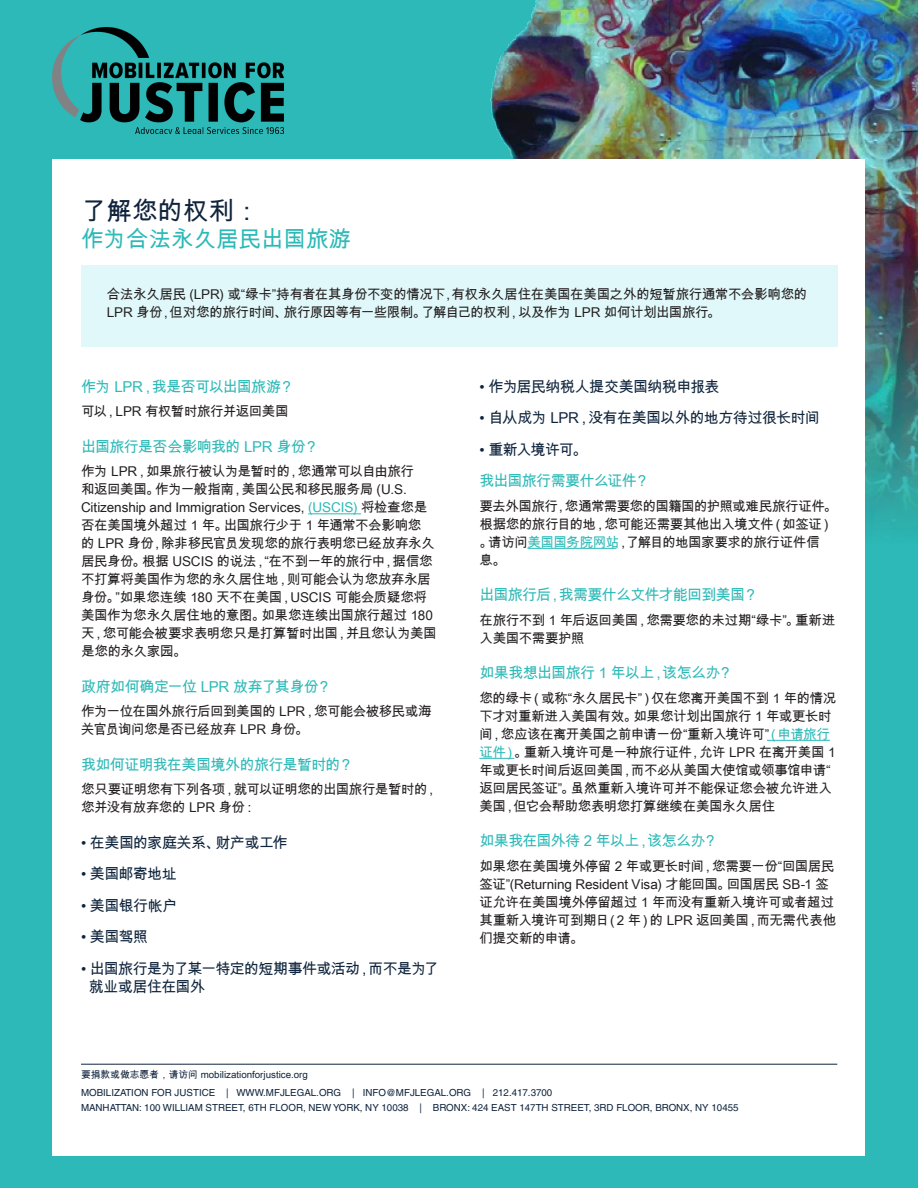
<style>
.page{position:relative;width:918px;height:1188px;background:#2cb9b7}
.page>*{position:absolute;margin:0;border:0;box-sizing:border-box;transform-origin:0 0}
.t1{font:25.5px "Arial Unicode MS";color:#0f243c}
.t2{font:22.5px "Arial Unicode MS";color:#2cb9b7}
.Paragraph_Style_2{font:15px "Arial Unicode MS";letter-spacing:-.04em;color:#2cb9b7}
.Paragraph_Style_2-2{font:15px/18px "Arial Unicode MS";letter-spacing:-.04em;color:#0f243c}
.Paragraph_Style_3{font:13.5px/18px "Arial Unicode MS";letter-spacing:-.03em;color:#231f20}
.t3{font:9.75px "Helvetica LT Pro";color:#0f243c}
.t4{font:9.75px "Arial Unicode MS";color:#0f243c}
.s1{color:#2cb9b7}
</style>
<div class="page">
<img style="left:490px;top:0;width:428px;height:224px">
<img style="left:52px;top:224px;width:866px;height:329px">
<div style="left:53px;top:159px;width:812px;height:997px;background:#fff"></div>
<img style="left:53px;top:28px;width:231px;height:106px">
<hr style="left:308px;top:514px;width:53px;height:1px;background:#2cb9b7">
<hr style="left:527px;top:548px;width:89px;height:1px;background:#2cb9b7">
<hr style="left:767px;top:740px;width:63px;height:1px;background:#2cb9b7">
<hr style="left:479px;top:758px;width:35px;height:1px;background:#2cb9b7">
<div style="left:81px;top:265px;width:756px;height:81px;background:#e1f8fa"></div>
<hr style="left:81px;top:1064px;width:756px;height:1px;background:#0f243c">
<p class="t1" style="left:81px;top:193px;width:180px">了解您的权利：</p>
<p class="t2" style="left:81px;top:223px;width:271px">作为合法永久居民出国旅游</p>
<p class="Paragraph_Style_3" style="left:107px;top:285px;width:702px">合法永久居民 (LPR) 或“绿卡”持有者在其身份不变的情况下，有权永久居住在美国在美国之外的短暂旅行通常不会影响您的<br>LPR 身份，但对您的旅行时间、旅行原因等有一些限制。了解自己的权利，以及作为 LPR 如何计划出国旅行。</p>
<p class="Paragraph_Style_2" style="left:81px;top:376px;width:215px">作为 LPR，我是否可以出国旅游？</p>
<p class="Paragraph_Style_3" style="left:81px;top:402px;width:209px">可以，LPR 有权暂时旅行并返回美国</p>
<p class="Paragraph_Style_2" style="left:81px;top:436px;width:239px">出国旅行是否会影响我的 LPR 身份？</p>
<p class="Paragraph_Style_3" style="left:81px;top:462px;width:357px">作为 LPR，如果旅行被认为是暂时的，您通常可以自由旅行<br>和返回美国。作为一般指南，美国公民和移民服务局 (U.S.<br>Citizenship and Immigration Services, <span class="s1">(USCIS)</span> 将检查您是否在美国境外超过 1 年。出国旅行少于 1 年通常不会影响您的 LPR 身份，除非移民官员发现您的旅行表明您已经放弃永久居民身份。根据 USCIS 的说法，“在不到一年的旅行中，据信您不打算将美国作为您的永久居住地，则可能会认为您放弃永居身份。”如果您连续 180 天不在美国，USCIS 可能会质疑您将美国作为您永久居住地的意图。如果您连续出国旅行超过 180天，您可能会被要求表明您只是打算暂时出国，并且您认为美国是您的永久家园。</p>
<p class="Paragraph_Style_2" style="left:81px;top:676px;width:252px">政府如何确定一位 LPR 放弃了其身份？</p>
<p class="Paragraph_Style_3" style="left:81px;top:702px;width:352px">作为一位在国外旅行后回到美国的 LPR，您可能会被移民或海关官员询问您是否已经放弃 LPR 身份。</p>
<p class="Paragraph_Style_2" style="left:81px;top:754px;width:274px">我如何证明我在美国境外的旅行是暂时的？</p>
<p class="Paragraph_Style_3" style="left:81px;top:780px;width:358px">您只要证明您有下列各项，就可以证明您的出国旅行是暂时的，您并没有放弃您的 LPR 身份：</p>
<p class="Paragraph_Style_2-2" style="left:81px;top:833px;width:208px">• 在美国的家庭关系、财产或工作</p>
<p class="Paragraph_Style_2-2" style="left:81px;top:865px;width:97px">• 美国邮寄地址</p>
<p class="Paragraph_Style_2-2" style="left:81px;top:896px;width:98px">• 美国银行帐户</p>
<p class="Paragraph_Style_2-2" style="left:81px;top:928px;width:68px">• 美国驾照</p>
<p class="Paragraph_Style_2-2" style="left:89px;top:959px;width:352px;text-indent:-8px">• 出国旅行是为了某一特定的短期事件或活动，而不是为了就业或居住在国外</p>
<p class="Paragraph_Style_2-2" style="left:479px;top:377px;width:242px">• 作为居民纳税人提交美国纳税申报表</p>
<p class="Paragraph_Style_2-2" style="left:479px;top:409px;width:342px">• 自从成为 LPR，没有在美国以外的地方待过很长时间</p>
<p class="Paragraph_Style_2-2" style="left:479px;top:440px;width:110px">• 重新入境许可。</p>
<p class="Paragraph_Style_2" style="left:479px;top:470px;width:172px">我出国旅行需要什么证件？</p>
<p class="Paragraph_Style_3" style="left:479px;top:497px;width:359px">要去外国旅行，您通常需要您的国籍国的护照或难民旅行证件。根据您的旅行目的地，您可能还需要其他出入境文件（如签证）。请访问<span class="s1">美国国务院网站</span>，了解目的地国家要求的旅行证件信<br>息。</p>
<p class="Paragraph_Style_2" style="left:479px;top:584px;width:280px">出国旅行后，我需要什么文件才能回到美国？</p>
<p class="Paragraph_Style_3" style="left:479px;top:611px;width:358px">在旅行不到 1 年后返回美国，您需要您的未过期“绿卡”。重新进入美国不需要护照</p>
<p class="Paragraph_Style_2" style="left:479px;top:662px;width:255px">如果我想出国旅行 1 年以上，该怎么办？</p>
<p class="Paragraph_Style_3" style="left:479px;top:689px;width:359px">您的绿卡（或称“永久居民卡”）仅在您离开美国不到 1 年的情况下才对重新进入美国有效。如果您计划出国旅行 1 年或更长时间，您应该在离开美国之前申请一份“重新入境许可”<span class="s1">（申请旅行证件）</span>。重新入境许可是一种旅行证件，允许 LPR 在离开美国 1年或更长时间后返回美国，而不必从美国大使馆或领事馆申请“返回居民签证”。虽然重新入境许可并不能保证您会被允许进入美国，但它会帮助您表明您打算继续在美国永久居住</p>
<p class="Paragraph_Style_2" style="left:479px;top:830px;width:240px">如果我在国外待 2 年以上，该怎么办？</p>
<p class="Paragraph_Style_3" style="left:479px;top:857px;width:358px">如果您在美国境外停留 2 年或更长时间，您需要一份“回国居民签证”(Returning Resident Visa) 才能回国。回国居民 SB-1 签证允许在美国境外停留超过 1 年而没有重新入境许可或者超过其重新入境许可到期日（2 年）的 LPR 返回美国，而无需代表他们提交新的申请。</p>
<p class="t4" style="left:81px;top:1067px;width:228px">要捐款或做志愿者，请访问 mobilizationforjustice.org</p>
<p class="t3" style="left:81px;top:1087px;width:473px">MOBILIZATION FOR JUSTICE | WWW.MFJLEGAL.ORG | INFO@MFJLEGAL.ORG | 212.417.3700</p>
<p class="t3" style="left:81px;top:1102px;width:659px">MANHATTAN: 100 WILLIAM STREET, 6TH FLOOR, NEW YORK, NY 10038 | BRONX: 424 EAST 147TH STREET, 3RD FLOOR, BRONX, NY 10455</p>
</div>
